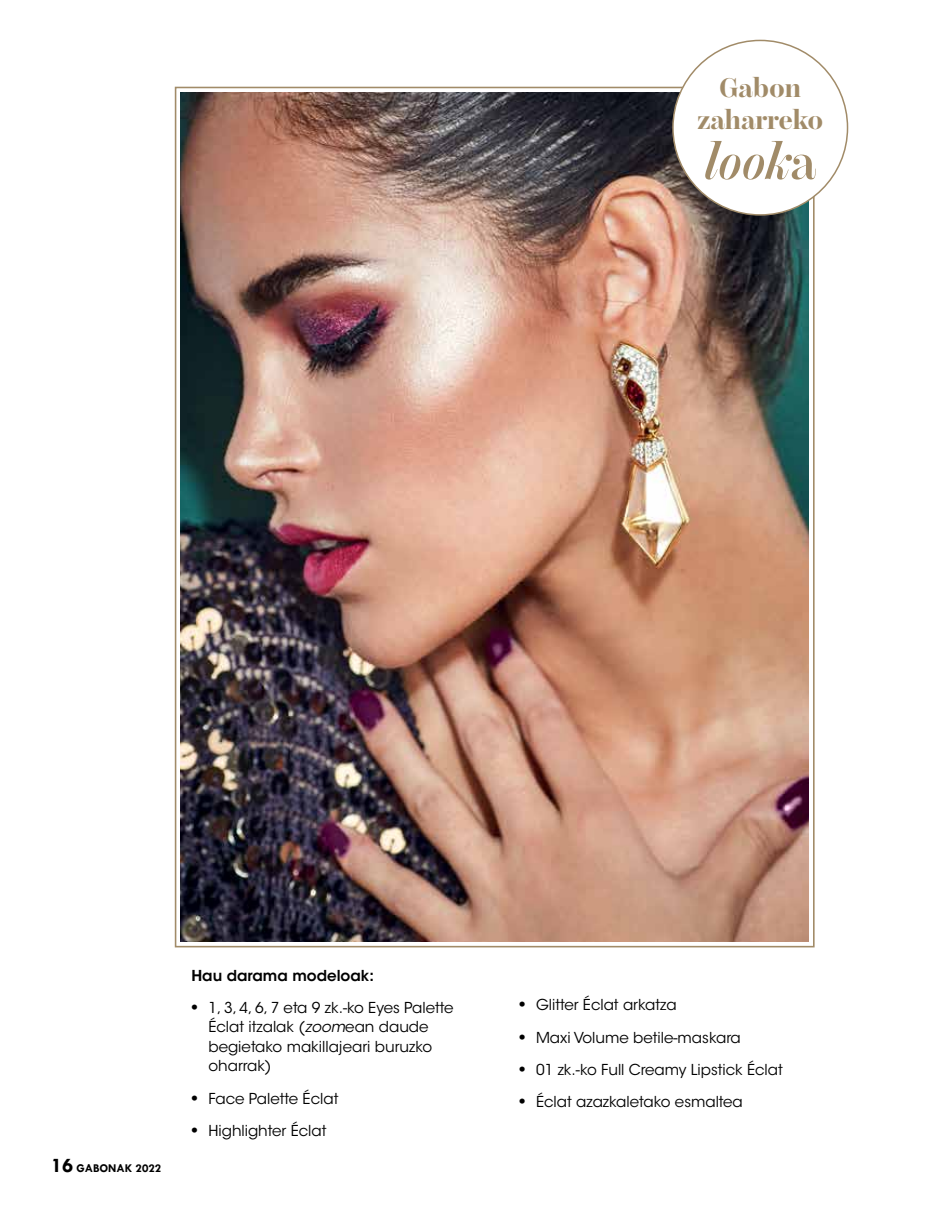
<style>
.page{position:relative;width:936px;height:1212px;background:#fff}
.page>*{position:absolute;margin:0;border:0;box-sizing:border-box;transform-origin:0 0}
.t1{font:italic 600 51px "Chamberi Display";color:#a18b68}
.t2{font:700 27px/32.4px "Chamberi Display";color:#a18b68;text-align:center}
.t3{font:15px/19.5px "ITC Avant Garde Std";color:#000}
.t4{font:600 15px "ITC Avant Garde Std";color:#000}
.t5{font:700 12px "Tw Cen";color:#000}
.s1{font-style:normal}
.s2{font-size:21px}
.s3{font-family:"Times";font-size:18px}
.s4{font-style:italic}
</style>
<div class="page">
<img style="left:181px;top:93px;width:627px;height:848px">
<div style="left:673px;top:40px;width:174px;height:175px;background:#fff;border-radius:50%"></div>
<h2 class="t2" style="left:697px;top:70px;width:128px">Gabon zaharreko</h2>
<h1 class="t1" style="left:704px;top:124px;width:113px">look<span class="s1">a</span></h1>
<p class="t5" style="left:51px;top:1161px;width:112px"><span class="s2">16</span> GABONAK 2022</p>
<p class="t4" style="left:191px;top:966px;width:184px">Hau darama modeloak:</p>
<p class="t3" style="left:208px;top:998px;width:247px;text-indent:-17px"><span class="s3">•</span> 1, 3, 4, 6, 7 eta 9 zk.-ko Eyes Palette<br>Éclat itzalak (<span class="s4">zoom</span>ean daude begietako makillajeari buruzko oharrak)</p>
<p class="t3" style="left:191px;top:1089px;width:148px"><span class="s3">•</span> Face Palette Éclat</p>
<p class="t3" style="left:191px;top:1121px;width:136px"><span class="s3">•</span> Highlighter Éclat</p>
<p class="t3" style="left:519px;top:995px;width:159px"><span class="s3">•</span> Glitter Éclat arkatza</p>
<p class="t3" style="left:519px;top:1028px;width:223px"><span class="s3">•</span> Maxi Volume betile-maskara</p>
<p class="t3" style="left:519px;top:1060px;width:265px"><span class="s3">•</span> 01 zk.-ko Full Creamy Lipstick Éclat</p>
<p class="t3" style="left:519px;top:1092px;width:225px"><span class="s3">•</span> Éclat azazkaletako esmaltea</p>
</div>
